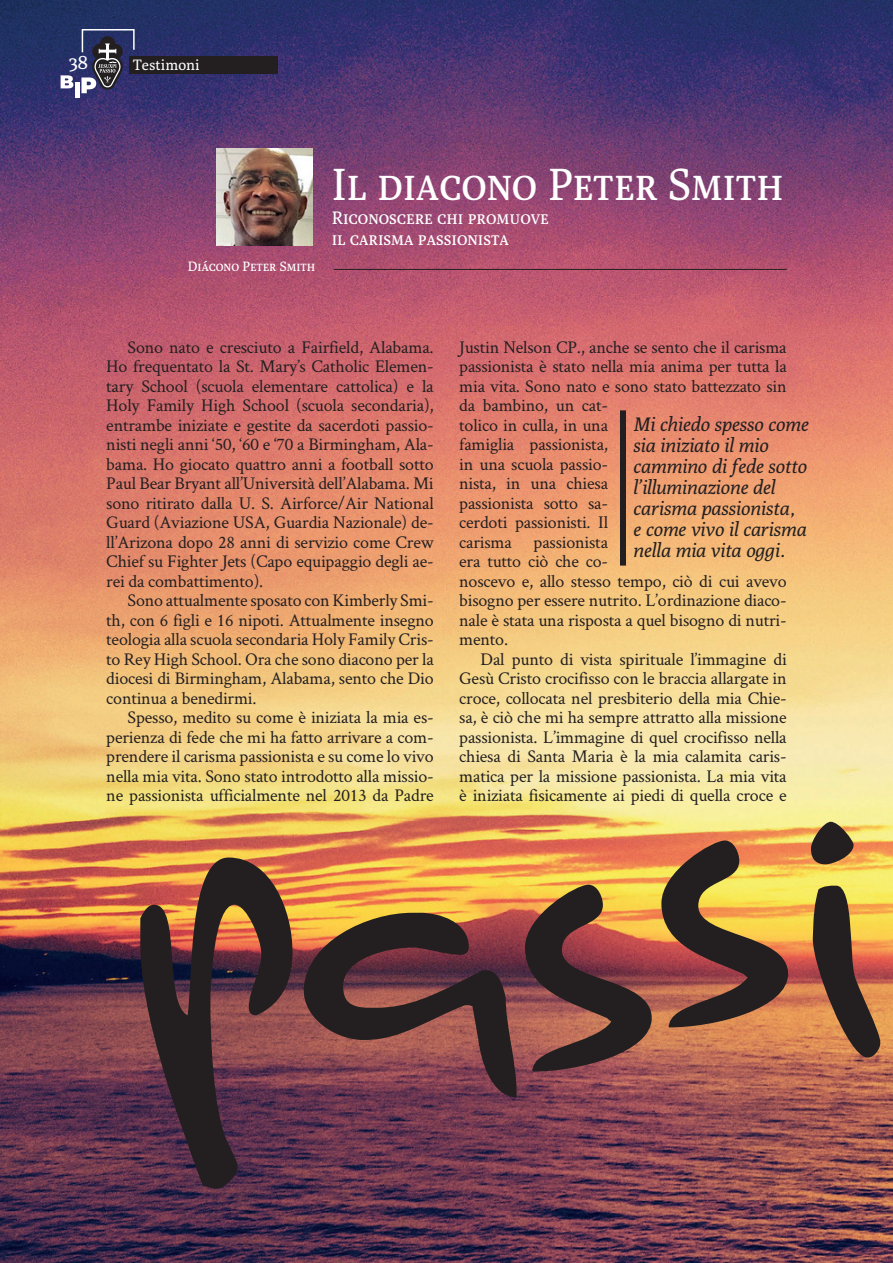
<style>
.page{position:relative;width:893px;height:1263px;background:#fff}
.page>*{position:absolute;margin:0;border:0;box-sizing:border-box;transform-origin:0 0}
.t1{font:45px "Poly";color:#fff}
.t2{font:italic 19.5px/21px "Poly";color:#231f20}
.t3{font:19.5px "Poly";color:#fff}
.t4{font:18px/19.5px "Crimson Text";letter-spacing:-.01em;color:#231f20;text-align:justify}
.t5{font:18px/21px "Poly";color:#fff}
.t6{font:15px "Poly";color:#fff}
.t7{font:13.5px "Poly";color:#fff}
</style>
<div class="page">
<img style="left:0;top:0;width:893px;height:1263px">
<img style="left:217px;top:149px;width:96px;height:96px">
<hr style="left:334px;top:269px;width:453px;height:1px;background:#231f20">
<div style="left:620px;top:410px;width:6px;height:156px;background:#231f20"></div>
<div style="left:129px;top:56px;width:148px;height:17px;background:#231f20"></div>
<svg style="left:61px;top:75px;width:12px;height:13px"></svg>
<hr style="left:75px;top:82px;width:4px;height:16px;background:#fff">
<svg style="left:81px;top:28px;width:54px;height:65px;background:#4a4d6c"></svg>
<svg style="left:140px;top:857px;width:152px;height:332px;background:#5e393a"></svg>
<svg style="left:304px;top:913px;width:213px;height:184px;background:#693d3d"></svg>
<svg style="left:525px;top:885px;width:127px;height:186px;background:#7c4e3c"></svg>
<svg style="left:661px;top:840px;width:127px;height:187px;background:#91663d"></svg>
<svg style="left:813px;top:886px;width:67px;height:171px;background:#845d39"></svg>
<svg style="left:811px;top:822px;width:43px;height:42px;background:#604f35"></svg>
<p class="t3" style="left:69px;top:51px;width:21px">38</p>
<p class="t6" style="left:133px;top:56px;width:68px">Testimoni</p>
<p class="t7" style="left:188px;top:258px;width:129px">Diácono Peter Smith</p>
<h1 class="t1" style="left:332px;top:159px;width:454px">Il diacono Peter Smith</h1>
<p class="t5" style="left:332px;top:208px;width:219px">Riconoscere chi promuove il carisma passionista</p>
<p class="t4" style="left:106px;top:337px;width:329px;text-indent:21px">Sono nato e cresciuto a Fairfield, Alabama.<br>Ho frequentato la St. Mary’s Catholic Elemen&shy;tary School (scuola elementare cattolica) e la Holy Family High School (scuola secondaria), entrambe iniziate e gestite da sacerdoti passio&shy;nisti negli anni ‘50, ‘60 e ‘70 a Birmingham, Ala&shy;bama. Ho giocato quattro anni a football sotto Paul Bear Bryant all’Università dell’Alabama. Mi sono ritirato dalla U. S. Airforce/Air National Guard (Aviazione USA, Guardia Nazionale) de&shy;ll’Arizona dopo 28 anni di servizio come Crew Chief su Fighter Jets (Capo equipaggio degli ae&shy;rei da combattimento).</p>
<p class="t4" style="left:106px;top:590px;width:329px;text-indent:21px">Sono attualmente sposato con Kimberly Smi&shy;th, con 6 figli e 16 nipoti. Attualmente insegno teologia alla scuola secondaria Holy Family Cris&shy;to Rey High School. Ora che sono diacono per la diocesi di Birmingham, Alabama, sento che Dio continua a benedirmi.</p>
<p class="t4" style="left:106px;top:707px;width:329px;text-indent:21px">Spesso, medito su come è iniziata la mia es&shy;perienza di fede che mi ha fatto arrivare a com&shy;prendere il carisma passionista e su come lo vivo nella mia vita. Sono stato introdotto alla missio&shy;ne passionista ufficialmente nel 2013 da Padre</p>
<p class="t4" style="left:459px;top:337px;width:329px;text-align:left">Justin Nelson CP., anche se sento che il carisma passionista è stato nella mia anima per tutta la mia vita. Sono nato e sono stato battezzato sin da bambino, un cat-<br>tolico in culla, in una<br>famiglia passionista,<br>in una scuola passio-<br>nista, in una chiesa<br>passionista sotto sa-<br>cerdoti passionisti. Il<br>carisma passionista<br>era tutto ciò che co-<br>noscevo e, allo stesso tempo, ciò di cui avevo bisogno per essere nutrito. L’ordinazione diaco&shy;nale è stata una risposta a quel bisogno di nutri&shy;mento.</p>
<p class="t4" style="left:459px;top:649px;width:329px;text-indent:21px">Dal punto di vista spirituale l’immagine di Gesù Cristo crocifisso con le braccia allargate in croce, collocata nel presbiterio della mia Chie&shy;sa, è ciò che mi ha sempre attratto alla missione passionista. L’immagine di quel crocifisso nella chiesa di Santa Maria è la mia calamita caris&shy;matica per la missione passionista. La mia vita è iniziata fisicamente ai piedi di quella croce e</p>
<p class="t2" style="left:634px;top:414px;width:177px">Mi chiedo spesso come sia iniziato il mio cammino di fede sotto l’illuminazione del carisma passionista,<br>e come vivo il carisma nella mia vita oggi.</p>
</div>
